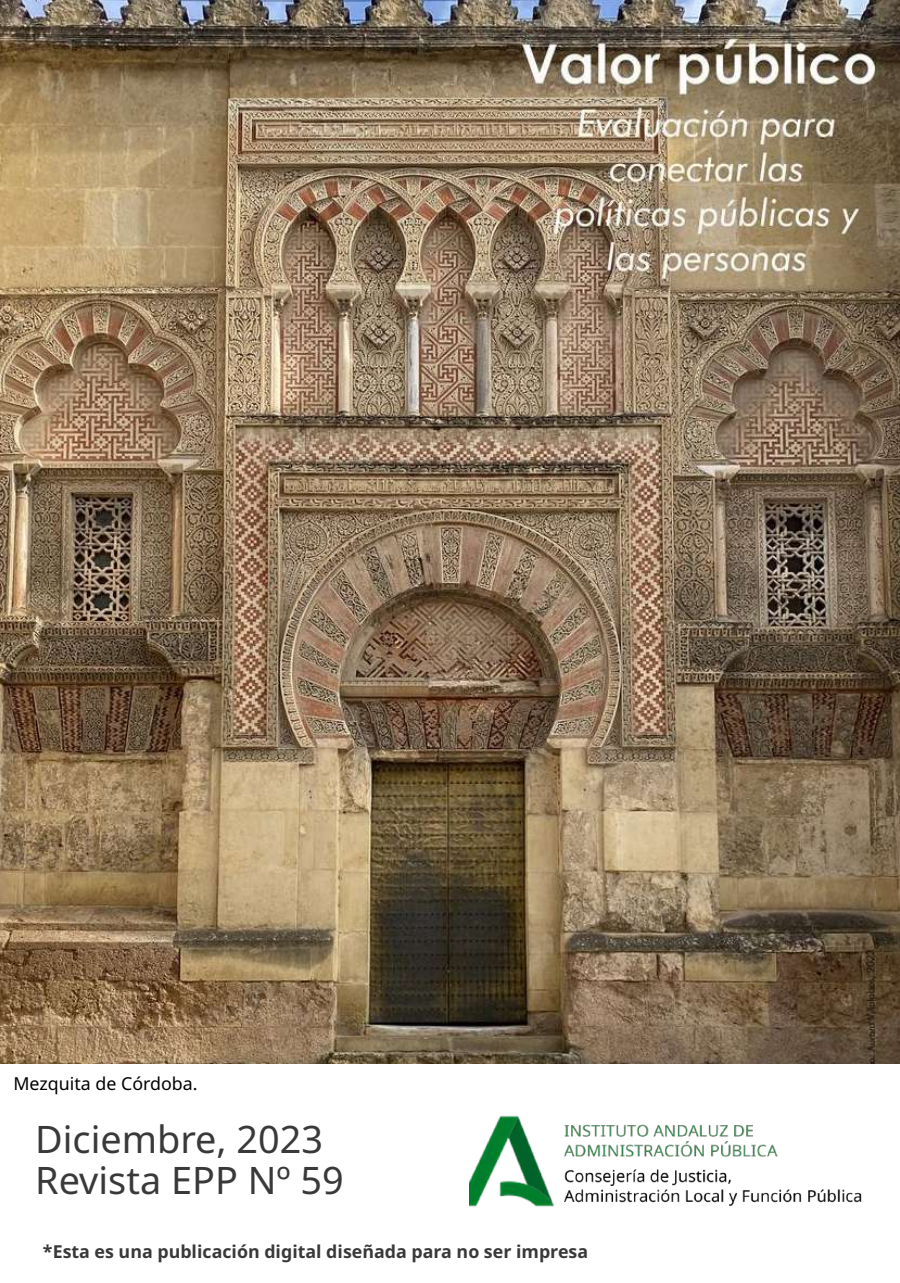
<style>
.page{position:relative;width:900px;height:1283px;background:#fff}
.page>*{position:absolute;margin:0;border:0;box-sizing:border-box;transform-origin:0 0}
.t1{font:37.8px/41.7px "Noto Sans";color:#393939}
.t2{font:700 17.85px "Noto Sans";color:#393939}
.t3{font:17.85px "Noto Sans";color:#000}
</style>
<div class="page">
<img style="left:469px;top:1115px;width:393px;height:92px">
<img style="left:0;top:0;width:900px;height:1063px">
<p class="t3" style="left:14px;top:1070px;width:186px">Mezquita de Córdoba.</p>
<h1 class="t1" style="left:35px;top:1117px;width:310px">Diciembre, 2023<br>Revista EPP Nº 59</h1>
<p class="t2" style="left:43px;top:1238px;width:547px">*Esta es una publicación digital diseñada para no ser impresa</p>
</div>
